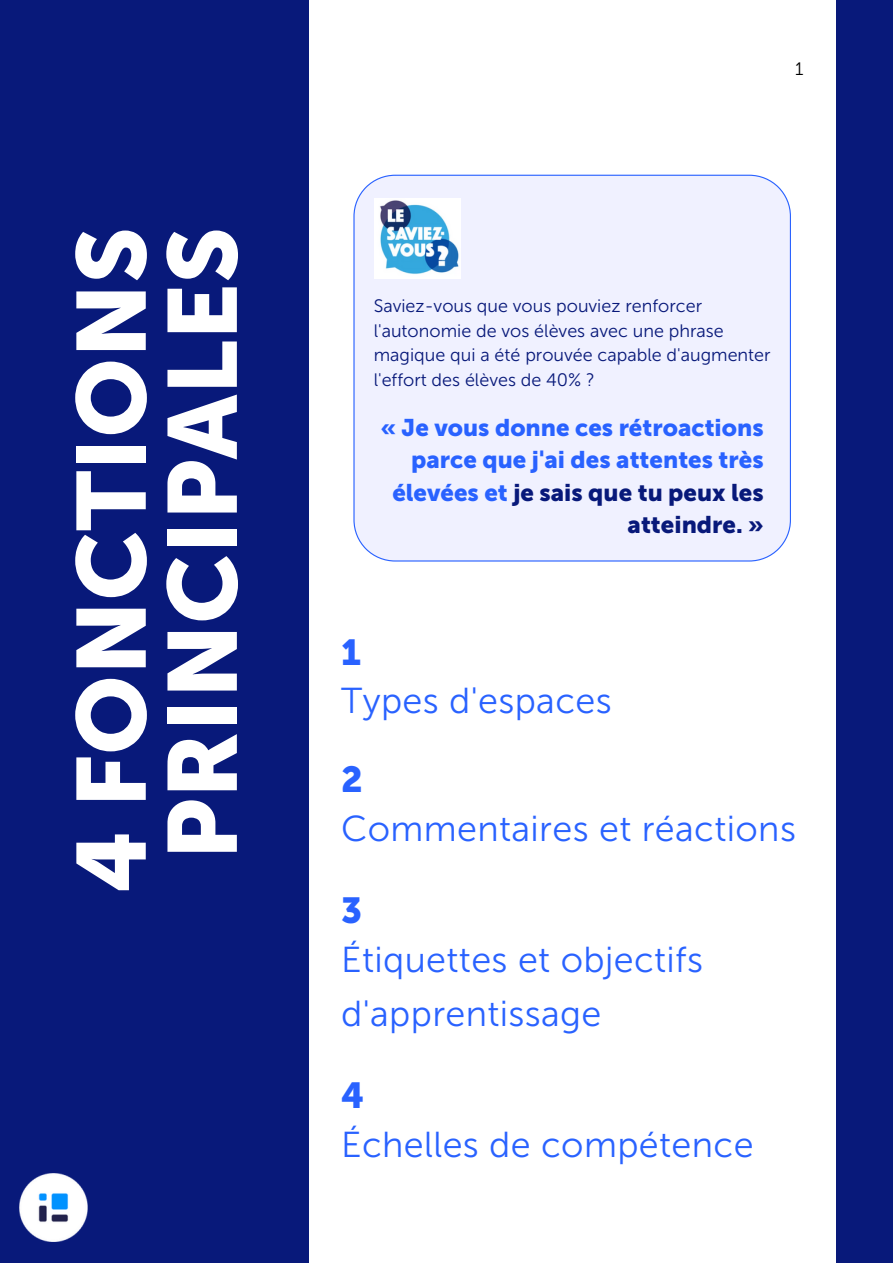
<style>
.page{position:relative;width:893px;height:1264px;background:#fff}
.page>*{position:absolute;margin:0;border:0;box-sizing:border-box;transform-origin:0 0}
.t1{font:96.9px/91.1px "Museo Sans 900";color:#fff;text-align:center}
.t2{font:36px/54px "Museo Sans 300";letter-spacing:.01em;color:#2962ff}
.t3{font:36px "Museo Sans 900";color:#2962ff}
.t4{font:24px/32.5px "Museo Sans 900";color:#2962ff;text-align:right}
.t5{font:18px/24.8px "Museo Sans 300";color:#08197a}
.t6{font:18px "Museo Sans 300";color:#000}
.s1{color:#08197a}
</style>
<div class="page">
<div style="left:0;top:0;width:892px;height:1262px;background:#08197a"></div>
<img style="left:20px;top:1173px;width:68px;height:68px">
<div style="left:309px;top:0;width:526px;height:1262px;background:#fff"></div>
<div style="left:353px;top:175px;width:437px;height:386px;background:#f0f1ff"></div>
<img style="left:374px;top:198px;width:86px;height:80px">
<h1 class="t1" style="left:67px;top:892px;width:667px;rotate:-90deg">4 FONCTIONS<br>PRINCIPALES</h1>
<p class="t6" style="left:795px;top:58px;width:10px">1</p>
<p class="t5" style="left:373px;top:293px;width:398px">Saviez-vous que vous pouviez renforcer l'autonomie de vos élèves avec une phrase magique qui a été prouvée capable d'augmenter l'effort des élèves de 40% ?</p>
<h3 class="t4" style="left:380px;top:411px;width:384px">« Je vous donne ces rétroactions parce que j'ai des attentes très élevées et <span class="s1">je sais que tu peux les atteindre. »</span></h3>
<h2 class="t3" style="left:341px;top:630px;width:21px">1</h2>
<h2 class="t2" style="left:341px;top:674px;width:272px">Types d'espaces</h2>
<h2 class="t3" style="left:341px;top:757px;width:23px">2</h2>
<h2 class="t2" style="left:341px;top:801px;width:456px">Commentaires et réactions</h2>
<h2 class="t3" style="left:341px;top:889px;width:23px">3</h2>
<h2 class="t2" style="left:341px;top:932px;width:363px">Étiquettes et objectifs d'apprentissage</h2>
<h2 class="t3" style="left:341px;top:1074px;width:25px">4</h2>
<h2 class="t2" style="left:341px;top:1118px;width:414px">Échelles de compétence</h2>
</div>
